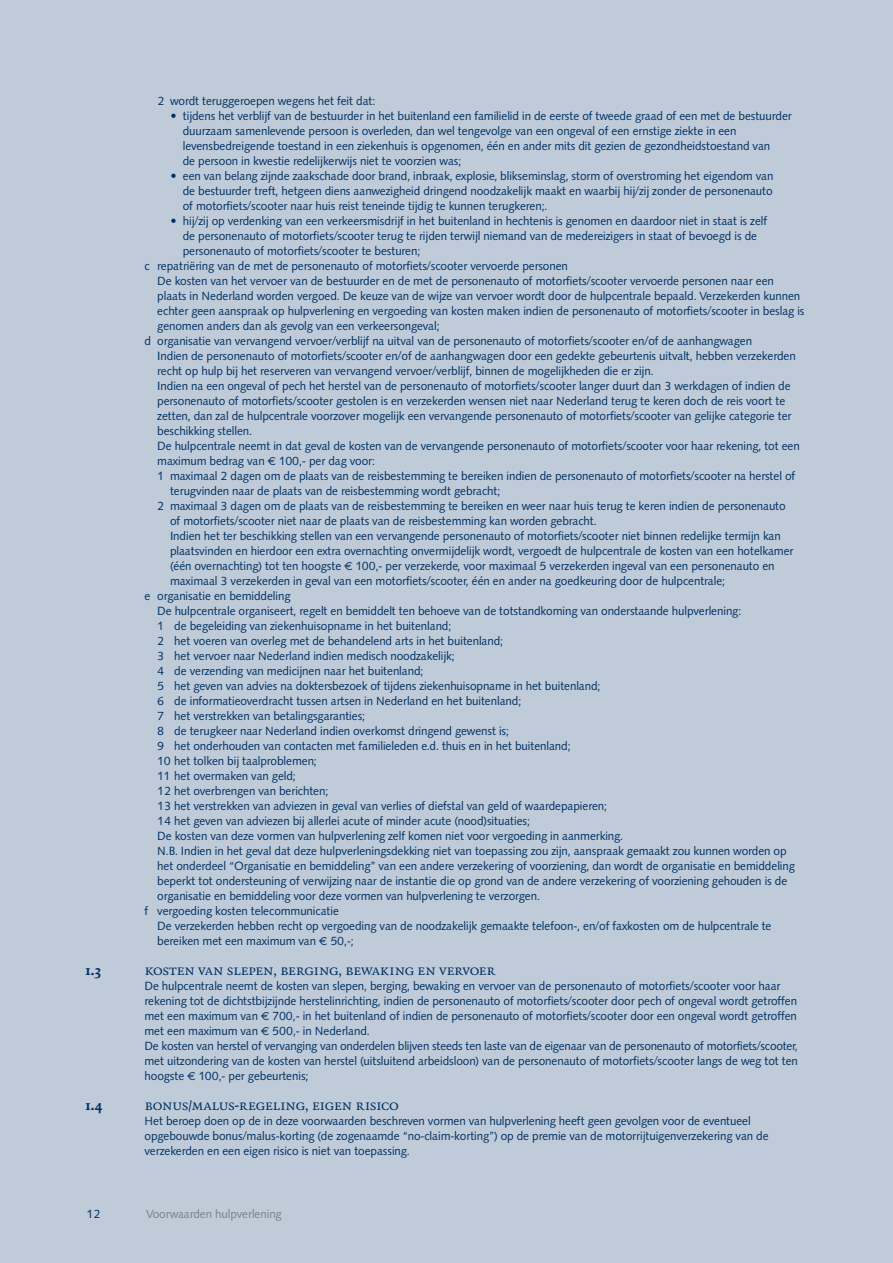
<style>
.page{position:relative;width:893px;height:1263px;background:#bfcbd8}
.page>*{position:absolute;margin:0;border:0;box-sizing:border-box;transform-origin:0 0}
.t1{font:15px "Quadraat Small Caps";letter-spacing:-.03em;color:#003063}
.t2{font:700 15px "Quadraat";color:#003063}
.t3{font:11.7px/15px "Cg Symphony";color:#003063}
.t4{font:11.7px "Cg Symphony";color:#778489}
.s1{font-family:"Euro A Logo"}
</style>
<div class="page">
<p class="t3" style="left:157px;top:93px;width:219px">2 wordt teruggeroepen wegens het feit dat:</p>
<p class="t3" style="left:183px;top:108px;width:610px;text-indent:-13px">• tijdens het verblijf van de bestuurder in het buitenland een familielid in de eerste of tweede graad of een met de bestuurder duurzaam samenlevende persoon is overleden, dan wel tengevolge van een ongeval of een ernstige ziekte in een levensbedreigende toestand in een ziekenhuis is opgenomen, één en ander mits dit gezien de gezondheidstoestand van<br>de persoon in kwestie redelijkerwijs niet te voorzien was;</p>
<p class="t3" style="left:183px;top:168px;width:592px;text-align:justify;text-indent:-13px">• een van belang zijnde zaakschade door brand, inbraak, explosie, blikseminslag, storm of overstroming het eigendom van de bestuurder treft, hetgeen diens aanwezigheid dringend noodzakelijk maakt en waarbij hij/zij zonder de personenauto of motorfiets/scooter naar huis reist teneinde tijdig te kunnen terugkeren;.</p>
<p class="t3" style="left:170px;top:213px;width:599px">• hij/zij op verdenking van een verkeersmisdrijf in het buitenland in hechtenis is genomen en daardoor niet in staat is zelf</p>
<p class="t3" style="left:183px;top:228px;width:576px">de personenauto of motorfiets/scooter terug te rijden terwijl niemand van de medereizigers in staat of bevoegd is de</p>
<p class="t3" style="left:183px;top:243px;width:239px">personenauto of motorfiets/scooter te besturen;</p>
<p class="t3" style="left:145px;top:258px;width:425px">c repatriëring van de met de personenauto of motorfiets/scooter vervoerde personen</p>
<p class="t3" style="left:157px;top:273px;width:618px">De kosten van het vervoer van de bestuurder en de met de personenauto of motorfiets/scooter vervoerde personen naar een</p>
<p class="t3" style="left:157px;top:288px;width:644px">plaats in Nederland worden vergoed. De keuze van de wijze van vervoer wordt door de hulpcentrale bepaald. Verzekerden kunnen</p>
<p class="t3" style="left:157px;top:303px;width:649px">echter geen aanspraak op hulpverlening en vergoeding van kosten maken indien de personenauto of motorfiets/scooter in beslag is</p>
<p class="t3" style="left:157px;top:318px;width:284px">genomen anders dan als gevolg van een verkeersongeval;</p>
<p class="t3" style="left:145px;top:333px;width:609px">d organisatie van vervangend vervoer/verblijf na uitval van de personenauto of motorfiets/scooter en/of de aanhangwagen</p>
<p class="t3" style="left:157px;top:348px;width:640px">Indien de personenauto of motorfiets/scooter en/of de aanhangwagen door een gedekte gebeurtenis uitvalt, hebben verzekerden</p>
<p class="t3" style="left:157px;top:363px;width:498px">recht op hulp bij het reserveren van vervangend vervoer/verblijf, binnen de mogelijkheden die er zijn.</p>
<p class="t3" style="left:157px;top:378px;width:635px">Indien na een ongeval of pech het herstel van de personenauto of motorfiets/scooter langer duurt dan 3 werkdagen of indien de</p>
<p class="t3" style="left:157px;top:393px;width:629px">personenauto of motorfiets/scooter gestolen is en verzekerden wensen niet naar Nederland terug te keren doch de reis voort te</p>
<p class="t3" style="left:157px;top:408px;width:636px">zetten, dan zal de hulpcentrale voorzover mogelijk een vervangende personenauto of motorfiets/scooter van gelijke categorie ter</p>
<p class="t3" style="left:157px;top:423px;width:96px">beschikking stellen.</p>
<p class="t3" style="left:157px;top:438px;width:644px">De hulpcentrale neemt in dat geval de kosten van de vervangende personenauto of motorfiets/scooter voor haar rekening, tot een</p>
<p class="t3" style="left:157px;top:453px;width:219px">maximum bedrag van <span class="s1">f</span> 100,- per dag voor:</p>
<p class="t3" style="left:157px;top:468px;width:639px">1 maximaal 2 dagen om de plaats van de reisbestemming te bereiken indien de personenauto of motorfiets/scooter na herstel of</p>
<p class="t3" style="left:170px;top:483px;width:332px">terugvinden naar de plaats van de reisbestemming wordt gebracht;</p>
<p class="t3" style="left:157px;top:498px;width:630px">2 maximaal 3 dagen om de plaats van de reisbestemming te bereiken en weer naar huis terug te keren indien de personenauto</p>
<p class="t3" style="left:170px;top:513px;width:428px">of motorfiets/scooter niet naar de plaats van de reisbestemming kan worden gebracht.</p>
<p class="t3" style="left:170px;top:528px;width:612px">Indien het ter beschikking stellen van een vervangende personenauto of motorfiets/scooter niet binnen redelijke termijn kan</p>
<p class="t3" style="left:170px;top:543px;width:625px">plaatsvinden en hierdoor een extra overnachting onvermijdelijk wordt, vergoedt de hulpcentrale de kosten van een hotelkamer</p>
<p class="t3" style="left:170px;top:558px;width:606px">(één overnachting) tot ten hoogste <span class="s1">f</span> 100,- per verzekerde, voor maximaal 5 verzekerden ingeval van een personenauto en</p>
<p class="t3" style="left:170px;top:573px;width:556px">maximaal 3 verzekerden in geval van een motorfiets/scooter, één en ander na goedkeuring door de hulpcentrale;</p>
<p class="t3" style="left:145px;top:588px;width:147px">e organisatie en bemiddeling</p>
<p class="t3" style="left:157px;top:603px;width:585px">De hulpcentrale organiseert, regelt en bemiddelt ten behoeve van de totstandkoming van onderstaande hulpverlening:</p>
<p class="t3" style="left:157px;top:618px;width:295px">1 de begeleiding van ziekenhuisopname in het buitenland;</p>
<p class="t3" style="left:157px;top:633px;width:347px">2 het voeren van overleg met de behandelend arts in het buitenland;</p>
<p class="t3" style="left:157px;top:648px;width:299px">3 het vervoer naar Nederland indien medisch noodzakelijk;</p>
<p class="t3" style="left:157px;top:663px;width:268px">4 de verzending van medicijnen naar het buitenland;</p>
<p class="t3" style="left:157px;top:678px;width:445px">5 het geven van advies na doktersbezoek of tijdens ziekenhuisopname in het buitenland;</p>
<p class="t3" style="left:157px;top:693px;width:365px">6 de informatieoverdracht tussen artsen in Nederland en het buitenland;</p>
<p class="t3" style="left:157px;top:708px;width:209px">7 het verstrekken van betalingsgaranties;</p>
<p class="t3" style="left:157px;top:723px;width:353px">8 de terugkeer naar Nederland indien overkomst dringend gewenst is;</p>
<p class="t3" style="left:157px;top:738px;width:415px">9 het onderhouden van contacten met familieleden e.d. thuis en in het buitenland;</p>
<p class="t3" style="left:157px;top:753px;width:161px">10 het tolken bij taalproblemen;</p>
<p class="t3" style="left:157px;top:768px;width:140px">11 het overmaken van geld;</p>
<p class="t3" style="left:157px;top:783px;width:172px">12 het overbrengen van berichten;</p>
<p class="t3" style="left:157px;top:798px;width:451px">13 het verstrekken van adviezen in geval van verlies of diefstal van geld of waardepapieren;</p>
<p class="t3" style="left:157px;top:813px;width:374px">14 het geven van adviezen bij allerlei acute of minder acute (nood)situaties;</p>
<p class="t3" style="left:157px;top:828px;width:467px">De kosten van deze vormen van hulpverlening zelf komen niet voor vergoeding in aanmerking.</p>
<p class="t3" style="left:157px;top:843px;width:631px">N.B. Indien in het geval dat deze hulpverleningsdekking niet van toepassing zou zijn, aanspraak gemaakt zou kunnen worden op</p>
<p class="t3" style="left:157px;top:858px;width:639px">het onderdeel “Organisatie en bemiddeling” van een andere verzekering of voorziening, dan wordt de organisatie en bemiddeling</p>
<p class="t3" style="left:157px;top:873px;width:631px">beperkt tot ondersteuning of verwijzing naar de instantie die op grond van de andere verzekering of voorziening gehouden is de</p>
<p class="t3" style="left:157px;top:888px;width:384px">organisatie en bemiddeling voor deze vormen van hulpverlening te verzorgen.</p>
<p class="t3" style="left:145px;top:903px;width:196px">f vergoeding kosten telecommunicatie</p>
<p class="t3" style="left:157px;top:918px;width:616px">De verzekerden hebben recht op vergoeding van de noodzakelijk gemaakte telefoon-, en/of faxkosten om de hulpcentrale te</p>
<p class="t3" style="left:157px;top:933px;width:198px">bereiken met een maximum van <span class="s1">f</span> 50,-;</p>
<p class="t2" style="left:85px;top:963px;width:18px">1.3</p>
<p class="t1" style="left:145px;top:962px;width:352px">kosten van slepen, berging, bewaking en vervoer</p>
<p class="t3" style="left:145px;top:978px;width:655px">De hulpcentrale neemt de kosten van slepen, berging, bewaking en vervoer van de personenauto of motorfiets/scooter voor haar rekening tot de dichtstbijzijnde herstelinrichting, indien de personenauto of motorfiets/scooter door pech of ongeval wordt getroffen met een maximum van <span class="s1">f</span> 700,- in het buitenland of indien de personenauto of motorfiets/scooter door een ongeval wordt getroffen met een maximum van <span class="s1">f</span> 500,- in Nederland.<br>De kosten van herstel of vervanging van onderdelen blijven steeds ten laste van de eigenaar van de personenauto of motorfiets/scooter, met uitzondering van de kosten van herstel (uitsluitend arbeidsloon) van de personenauto of motorfiets/scooter langs de weg tot ten hoogste <span class="s1">f</span> 100,- per gebeurtenis;</p>
<p class="t2" style="left:85px;top:1098px;width:19px">1.4</p>
<p class="t1" style="left:145px;top:1097px;width:256px">bonus/malus-regeling, eigen risico</p>
<p class="t3" style="left:145px;top:1113px;width:626px">Het beroep doen op de in deze voorwaarden beschreven vormen van hulpverlening heeft geen gevolgen voor de eventueel opgebouwde bonus/malus-korting (de zogenaamde “no-claim-korting”) op de premie van de motorrijtuigenverzekering van de verzekerden en een eigen risico is niet van toepassing.</p>
<p class="t3" style="left:87px;top:1207px;width:15px">12</p>
<p class="t4" style="left:146px;top:1207px;width:137px">Voorwaarden hulpverlening</p>
</div>
